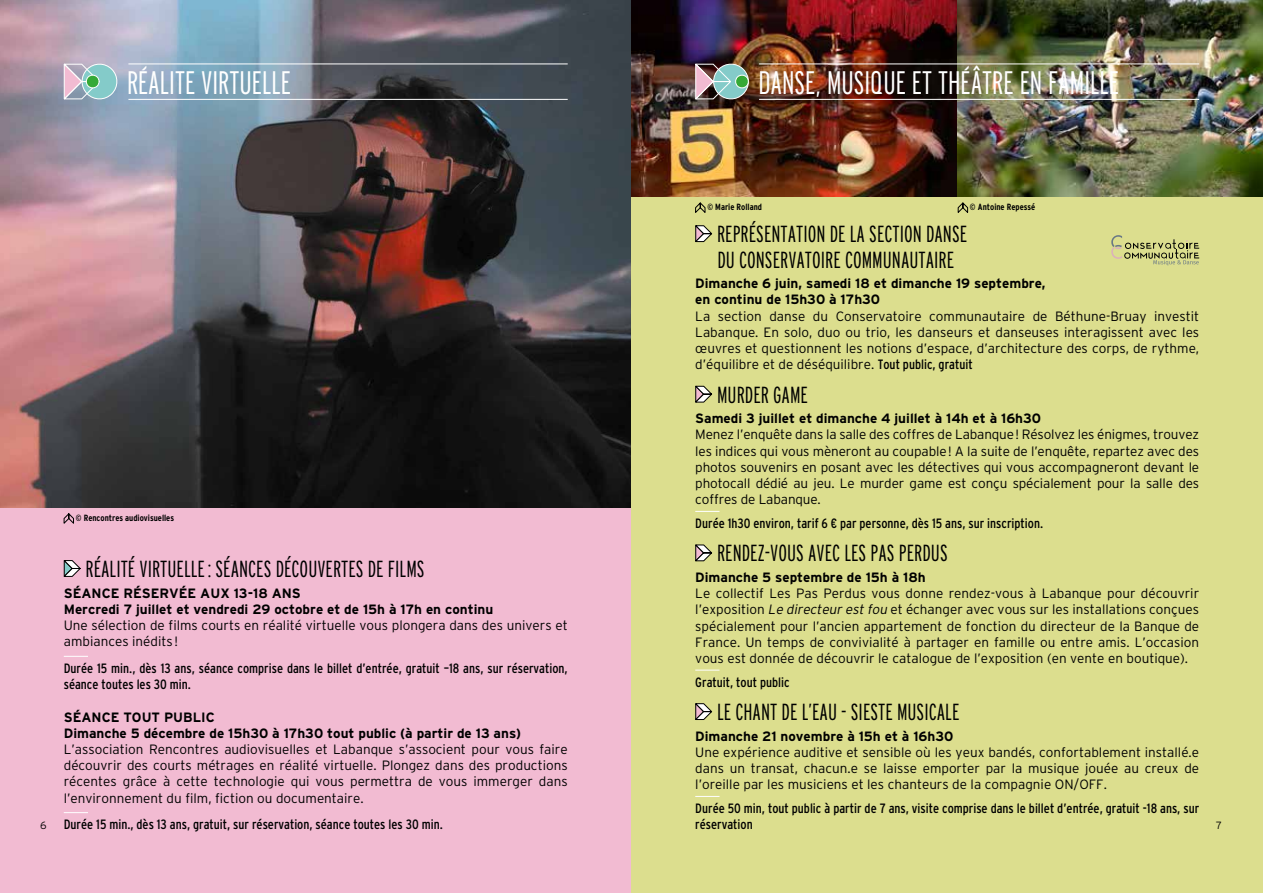
<style>
.page{position:relative;width:1263px;height:893px;background:#fff}
.page>*{position:absolute;margin:0;border:0;box-sizing:border-box;transform-origin:0 0}
.t1{font:300 extra-condensed 30px "LA Banque Light";color:#fff}
.t2{font:300 extra-condensed 23.25px/25.5px "Interstate TT";color:#000}
.t3{font:300 13.5px/16.2px "Interstate TT";color:#000;text-align:justify}
.t4{font:condensed 13.5px/16.2px "Interstate TT";color:#000}
.t5{font:700 13.5px/16.2px "Interstate TT";color:#000}
.t6{font:300 10.5px "Interstate TT";color:#000}
.t7{font:700 condensed 9px "Interstate TT";color:#000}
.s1{font-weight:400;font-stretch:condensed}
.s2{font-style:italic}
</style>
<div class="page">
<div style="left:0;top:0;width:631px;height:893px;background:#f2bbd2"></div>
<img style="left:0;top:0;width:631px;height:507px">
<div style="left:631px;top:0;width:632px;height:893px;background:#dcde8e"></div>
<img style="left:631px;top:0;width:632px;height:196px">
<svg style="left:63px;top:560px;width:18px;height:17px"></svg>
<svg style="left:64px;top:656px;width:24px;height:1px"></svg>
<svg style="left:64px;top:812px;width:24px;height:1px"></svg>
<svg style="left:695px;top:225px;width:17px;height:18px"></svg>
<svg style="left:695px;top:385px;width:17px;height:18px"></svg>
<svg style="left:695px;top:511px;width:24px;height:1px"></svg>
<svg style="left:695px;top:544px;width:17px;height:18px"></svg>
<svg style="left:695px;top:670px;width:24px;height:1px"></svg>
<svg style="left:695px;top:703px;width:18px;height:17px"></svg>
<svg style="left:695px;top:796px;width:24px;height:1px"></svg>
<svg style="left:63px;top:513px;width:11px;height:11px"></svg>
<svg style="left:695px;top:202px;width:11px;height:11px"></svg>
<svg style="left:957px;top:202px;width:11px;height:11px"></svg>
<svg style="left:1111px;top:235px;width:88px;height:31px"></svg>
<hr style="left:759px;top:63px;width:440px;height:1px;background:#fff">
<hr style="left:759px;top:99px;width:440px;height:1px;background:#fff">
<svg style="left:62px;top:61px;width:58px;height:41px;background:#a6bec3"></svg>
<hr style="left:128px;top:63px;width:440px;height:1px;background:#fff">
<hr style="left:128px;top:99px;width:440px;height:1px;background:#fff">
<svg style="left:693px;top:61px;width:58px;height:41px;background:#818983"></svg>
<h1 class="t1" style="left:127px;top:65px;width:165px">RÉALITE VIRTUELLE</h1>
<h1 class="t1" style="left:758px;top:65px;width:362px">DANSE, MUSIQUE ET THÉÂTRE EN FAMILLE</h1>
<p class="t7" style="left:707px;top:202px;width:56px">© Marie Rolland</p>
<p class="t7" style="left:970px;top:202px;width:67px">© Antoine Repessé</p>
<h2 class="t2" style="left:717px;top:221px;width:252px">REPRÉSENTATION DE LA SECTION DANSE<br>DU CONSERVATOIRE COMMUNAUTAIRE</h2>
<p class="t5" style="left:695px;top:275px;width:352px">Dimanche 6 juin, samedi 18 et dimanche 19 septembre, en continu de 15h30 à 17h30</p>
<p class="t3" style="left:695px;top:308px;width:505px">La section danse du Conservatoire communautaire de Béthune-Bruay investit Labanque. En solo, duo ou trio, les danseurs et danseuses interagissent avec les œuvres et questionnent les notions d’espace, d’architecture des corps, de rythme, d’équilibre et de déséquilibre. <span class="s1">Tout public, gratuit</span></p>
<h2 class="t2" style="left:717px;top:381px;width:92px">MURDER GAME</h2>
<p class="t5" style="left:695px;top:410px;width:347px">Samedi 3 juillet et dimanche 4 juillet à 14h et à 16h30</p>
<p class="t3" style="left:695px;top:426px;width:505px">Menez l’enquête dans la salle des coffres de Labanque! Résolvez les énigmes, trouvez les indices qui vous mèneront au coupable! A la suite de l’enquête, repartez avec des photos souvenirs en posant avec les détectives qui vous accompagneront devant le photocall dédié au jeu. Le murder game est conçu spécialement pour la salle des coffres de Labanque.</p>
<p class="t4" style="left:695px;top:515px;width:349px">Durée 1h30 environ, tarif 6 € par personne, dès 15 ans, sur inscription.</p>
<h2 class="t2" style="left:717px;top:540px;width:232px">RENDEZ-VOUS AVEC LES PAS PERDUS</h2>
<p class="t5" style="left:695px;top:569px;width:232px">Dimanche 5 septembre de 15h à 18h</p>
<p class="t3" style="left:695px;top:585px;width:505px">Le collectif Les Pas Perdus vous donne rendez-vous à Labanque pour découvrir l’exposition <span class="s2">Le directeur est fou</span> et échanger avec vous sur les installations conçues spécialement pour l’ancien appartement de fonction du directeur de la Banque de France. Un temps de convivialité à partager en famille ou entre amis. L’occasion vous est donnée de découvrir le catalogue de l’exposition (en vente en boutique).</p>
<p class="t4" style="left:695px;top:674px;width:96px">Gratuit, tout public</p>
<h2 class="t2" style="left:717px;top:699px;width:244px">LE CHANT DE L’EAU - SIESTE MUSICALE</h2>
<p class="t5" style="left:695px;top:728px;width:260px">Dimanche 21 novembre à 15h et à 16h30</p>
<p class="t3" style="left:695px;top:744px;width:505px">Une expérience auditive et sensible où les yeux bandés, confortablement installé.e dans un transat, chacun.e se laisse emporter par la musique jouée au creux de l’oreille par les musiciens et les chanteurs de la compagnie ON/OFF.</p>
<p class="t4" style="left:695px;top:800px;width:505px">Durée 50 min, tout public à partir de 7 ans, visite comprise dans le billet d’entrée, gratuit -18 ans, sur réservation</p>
<p class="t7" style="left:76px;top:513px;width:100px">© Rencontres audiovisuelles</p>
<h2 class="t2" style="left:86px;top:556px;width:341px">RÉALITÉ VIRTUELLE: SÉANCES DÉCOUVERTES DE FILMS</h2>
<p class="t5" style="left:64px;top:585px;width:431px">SÉANCE RÉSERVÉE AUX 13-18 ANS<br>Mercredi 7 juillet et vendredi 29 octobre et de 15h à 17h en continu</p>
<p class="t3" style="left:64px;top:617px;width:505px">Une sélection de films courts en réalité virtuelle vous plongera dans des univers et ambiances inédits !</p>
<p class="t4" style="left:64px;top:660px;width:505px">Durée 15 min., dès 13 ans, séance comprise dans le billet d’entrée, gratuit –18 ans, sur réservation, séance toutes les 30 min.</p>
<p class="t5" style="left:64px;top:708px;width:459px">SÉANCE TOUT PUBLIC<br>Dimanche 5 décembre de 15h30 à 17h30 tout public (à partir de 13 ans)</p>
<p class="t3" style="left:64px;top:741px;width:505px">L’association Rencontres audiovisuelles et Labanque s’associent pour vous faire découvrir des courts métrages en réalité virtuelle. Plongez dans des productions récentes grâce à cette technologie qui vous permettra de vous immerger dans l’environnement du film, fiction ou documentaire.</p>
<p class="t4" style="left:64px;top:816px;width:380px">Durée 15 min., dès 13 ans, gratuit, sur réservation, séance toutes les 30 min.</p>
<p class="t6" style="left:40px;top:820px;width:8px">6</p>
<p class="t6" style="left:1216px;top:820px;width:7px">7</p>
</div>
